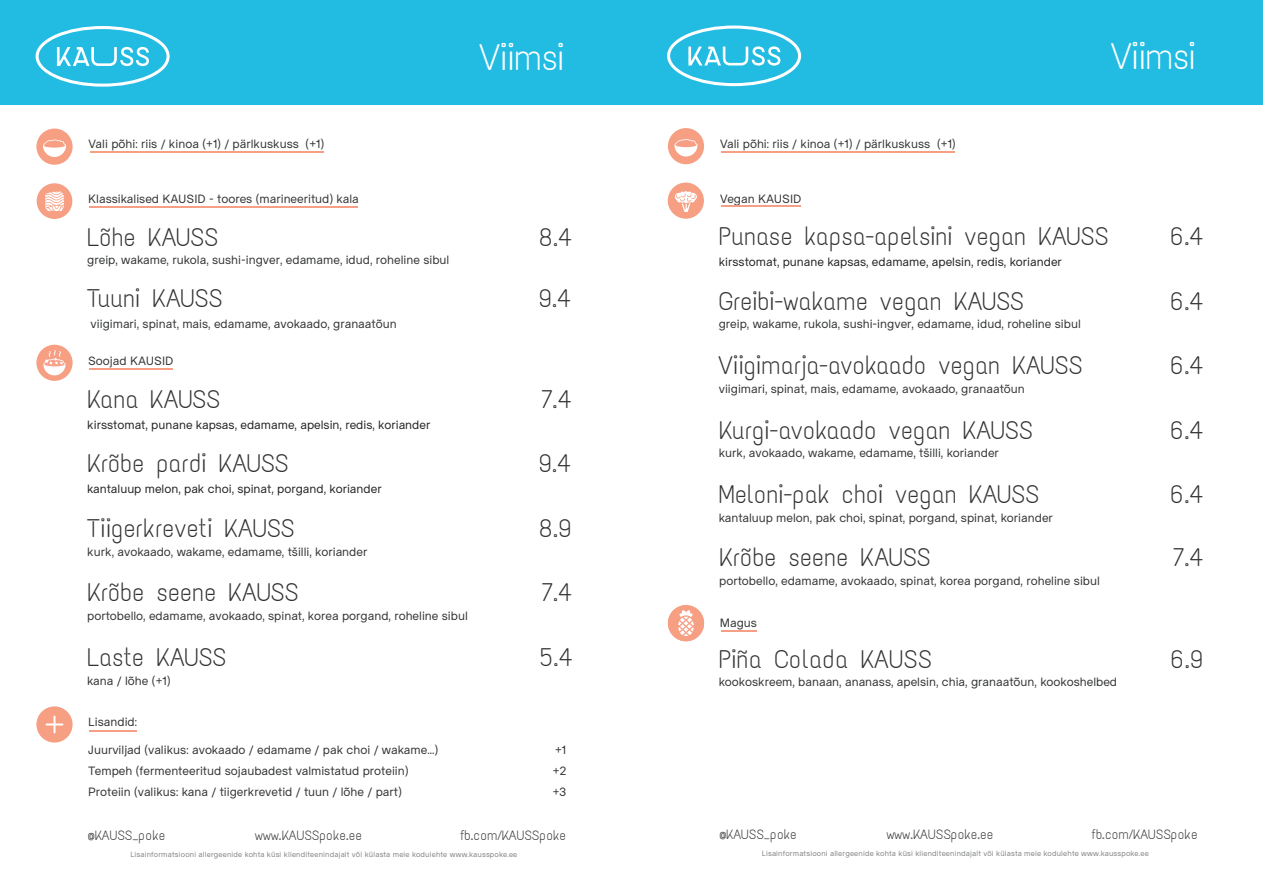
<style>
.page{position:relative;width:1263px;height:893px;background:#fff}
.page>*{position:absolute;margin:0;border:0;box-sizing:border-box;transform-origin:0 0}
.t1{font:37.05px "Text Me One";letter-spacing:-.03em;color:#fff}
.t2{font:25.5px "Text Me One";letter-spacing:-.01em;color:#313232}
.t3{font:13.5px "Text Me One";color:#313232}
.t4{font:300 12px/21px "Ladna Sans Beta";color:#313232}
.t5{font:300 12px "Ladna Sans Beta";color:#231f20}
.t6{font:300 7.5px "Ladna Sans Beta";letter-spacing:.02em;color:#808285}
</style>
<div class="page">
<div style="left:0;top:0;width:629px;height:105px;background:#22bbe2"></div>
<div style="left:36px;top:129px;width:37px;height:36px;background:#f69f83;border-radius:50%"></div>
<svg style="left:43px;top:139px;width:23px;height:18px"></svg>
<div style="left:36px;top:706px;width:37px;height:37px;background:#f69f83;border-radius:50%"></div>
<svg style="left:46px;top:716px;width:17px;height:17px"></svg>
<hr style="left:90px;top:152px;width:234px;height:1px;background:#f69f83">
<hr style="left:90px;top:206px;width:268px;height:1px;background:#f69f83">
<hr style="left:90px;top:369px;width:83px;height:1px;background:#f69f83">
<hr style="left:89px;top:730px;width:47px;height:1px;background:#f69f83">
<svg style="left:36px;top:26px;width:134px;height:61px"></svg>
<div style="left:37px;top:183px;width:35px;height:36px;background:#f69f83;border-radius:50%"></div>
<svg style="left:45px;top:191px;width:19px;height:21px"></svg>
<div style="left:36px;top:345px;width:37px;height:36px;background:#f69f83;border-radius:50%"></div>
<svg style="left:43px;top:350px;width:23px;height:25px"></svg>
<hr style="left:721px;top:631px;width:35px;height:1px;background:#f69f83">
<div style="left:668px;top:605px;width:36px;height:36px;background:#f69f83;border-radius:50%"></div>
<svg style="left:672px;top:610px;width:28px;height:26px"></svg>
<div style="left:668px;top:183px;width:36px;height:36px;background:#f69f83;border-radius:50%"></div>
<svg style="left:675px;top:191px;width:22px;height:21px"></svg>
<div style="left:668px;top:128px;width:36px;height:36px;background:#f69f83;border-radius:50%"></div>
<svg style="left:674px;top:139px;width:24px;height:17px"></svg>
<hr style="left:721px;top:151px;width:234px;height:1px;background:#f69f83">
<hr style="left:721px;top:206px;width:80px;height:1px;background:#f69f83">
<div style="left:629px;top:0;width:634px;height:104px;background:#22bbe2"></div>
<svg style="left:667px;top:26px;width:134px;height:60px"></svg>
<h1 class="t1" style="left:480px;top:35px;width:86px">Viimsi</h1>
<p class="t4" style="left:88px;top:134px;width:237px">Vali põhi: riis / kinoa (+1) / pärlkuskuss (+1)</p>
<p class="t4" style="left:88px;top:188px;width:272px">Klassikalised KAUSID - toores (marineeritud) kala</p>
<h2 class="t2" style="left:87px;top:221px;width:133px">Lõhe KAUSS</h2>
<p class="t4" style="left:87px;top:250px;width:364px">greip, wakame, rukola, sushi-ingver, edamame, idud, roheline sibul</p>
<h2 class="t2" style="left:87px;top:283px;width:137px">Tuuni KAUSS</h2>
<p class="t4" style="left:91px;top:314px;width:308px">viigimari, spinat, mais, edamame, avokaado, granaatõun</p>
<p class="t4" style="left:88px;top:350px;width:87px">Soojad KAUSID</p>
<h2 class="t2" style="left:87px;top:383px;width:135px">Kana KAUSS</h2>
<p class="t5" style="left:87px;top:417px;width:345px">kirsstomat, punane kapsas, edamame, apelsin, redis, koriander</p>
<h2 class="t2" style="left:87px;top:448px;width:203px">Krõbe pardi KAUSS</h2>
<p class="t5" style="left:87px;top:482px;width:296px">kantaluup melon, pak choi, spinat, porgand, koriander</p>
<h2 class="t2" style="left:87px;top:513px;width:209px">Tiigerkreveti KAUSS</h2>
<p class="t4" style="left:87px;top:541px;width:282px">kurk, avokaado, wakame, edamame, tšilli, koriander</p>
<h2 class="t2" style="left:87px;top:577px;width:213px">Krõbe seene KAUSS</h2>
<p class="t4" style="left:87px;top:605px;width:382px">portobello, edamame, avokaado, spinat, korea porgand, roheline sibul</p>
<h2 class="t2" style="left:87px;top:642px;width:141px">Laste KAUSS</h2>
<p class="t4" style="left:87px;top:670px;width:85px">kana / lõhe (+1)</p>
<p class="t4" style="left:88px;top:712px;width:50px">Lisandid:</p>
<h2 class="t2" style="left:539px;top:221px;width:35px">8.4</h2>
<h2 class="t2" style="left:538px;top:283px;width:35px">9.4</h2>
<h2 class="t2" style="left:541px;top:383px;width:32px">7.4</h2>
<h2 class="t2" style="left:538px;top:448px;width:35px">9.4</h2>
<h2 class="t2" style="left:539px;top:512px;width:35px">8.9</h2>
<h2 class="t2" style="left:541px;top:577px;width:32px">7.4</h2>
<h2 class="t2" style="left:539px;top:642px;width:35px">5.4</h2>
<p class="t4" style="left:88px;top:739px;width:352px">Juurviljad (valikus: avokaado / edamame / pak choi / wakame...)<br>Tempeh (fermenteeritud sojaubadest valmistatud proteiin)<br>Proteiin (valikus: kana / tiigerkrevetid / tuun / lõhe / part)</p>
<p class="t4" style="left:553px;top:739px;width:15px;text-align:justify">+1 +2 +3</p>
<p class="t3" style="left:88px;top:827px;width:79px">@KAUSS_poke</p>
<p class="t3" style="left:255px;top:827px;width:108px">www.KAUSSpoke.ee</p>
<p class="t3" style="left:460px;top:827px;width:108px">fb.com/KAUSSpoke</p>
<p class="t6" style="left:130px;top:849px;width:389px">Lisainformatsiooni allergeenide kohta küsi klienditeenindajalt või külasta meie kodulehte www.kausspoke.ee</p>
<p class="t4" style="left:720px;top:133px;width:237px">Vali põhi: riis / kinoa (+1) / pärlkuskuss (+1)</p>
<p class="t4" style="left:720px;top:188px;width:83px">Vegan KAUSID</p>
<h1 class="t1" style="left:1111px;top:34px;width:86px">Viimsi</h1>
<h2 class="t2" style="left:719px;top:221px;width:391px">Punase kapsa-apelsini vegan KAUSS</h2>
<p class="t5" style="left:719px;top:254px;width:345px">kirsstomat, punane kapsas, edamame, apelsin, redis, koriander</p>
<h2 class="t2" style="left:1169px;top:221px;width:36px">6.4</h2>
<h2 class="t2" style="left:719px;top:285px;width:307px">Greibi-wakame vegan KAUSS</h2>
<p class="t4" style="left:719px;top:314px;width:364px">greip, wakame, rukola, sushi-ingver, edamame, idud, roheline sibul</p>
<h2 class="t2" style="left:1169px;top:285px;width:36px">6.4</h2>
<h2 class="t2" style="left:719px;top:350px;width:365px">Viigimarja-avokaado vegan KAUSS</h2>
<p class="t4" style="left:719px;top:378px;width:308px">viigimari, spinat, mais, edamame, avokaado, granaatõun</p>
<h2 class="t2" style="left:1169px;top:350px;width:36px">6.4</h2>
<h2 class="t2" style="left:719px;top:414px;width:316px">Kurgi-avokaado vegan KAUSS</h2>
<p class="t4" style="left:719px;top:443px;width:282px">kurk, avokaado, wakame, edamame, tšilli, koriander</p>
<h2 class="t2" style="left:1169px;top:414px;width:36px">6.4</h2>
<h2 class="t2" style="left:719px;top:479px;width:322px">Meloni-pak choi vegan KAUSS</h2>
<p class="t4" style="left:719px;top:507px;width:336px">kantaluup melon, pak choi, spinat, porgand, spinat, koriander</p>
<h2 class="t2" style="left:1169px;top:479px;width:36px">6.4</h2>
<h2 class="t2" style="left:719px;top:542px;width:213px">Krõbe seene KAUSS</h2>
<p class="t4" style="left:719px;top:570px;width:382px">portobello, edamame, avokaado, spinat, korea porgand, roheline sibul</p>
<h2 class="t2" style="left:1173px;top:542px;width:32px">7.4</h2>
<p class="t4" style="left:720px;top:613px;width:39px">Magus</p>
<h2 class="t2" style="left:719px;top:644px;width:215px">Piña Colada KAUSS</h2>
<p class="t4" style="left:719px;top:672px;width:400px">kookoskreem, banaan, ananass, apelsin, chia, granaatõun, kookoshelbed</p>
<h2 class="t2" style="left:1170px;top:644px;width:35px">6.9</h2>
<p class="t3" style="left:720px;top:826px;width:79px">@KAUSS_poke</p>
<p class="t3" style="left:887px;top:826px;width:108px">www.KAUSSpoke.ee</p>
<p class="t3" style="left:1091px;top:826px;width:108px">fb.com/KAUSSpoke</p>
<p class="t6" style="left:762px;top:849px;width:389px">Lisainformatsiooni allergeenide kohta küsi klienditeenindajalt või külasta meie kodulehte www.kausspoke.ee</p>
</div>
